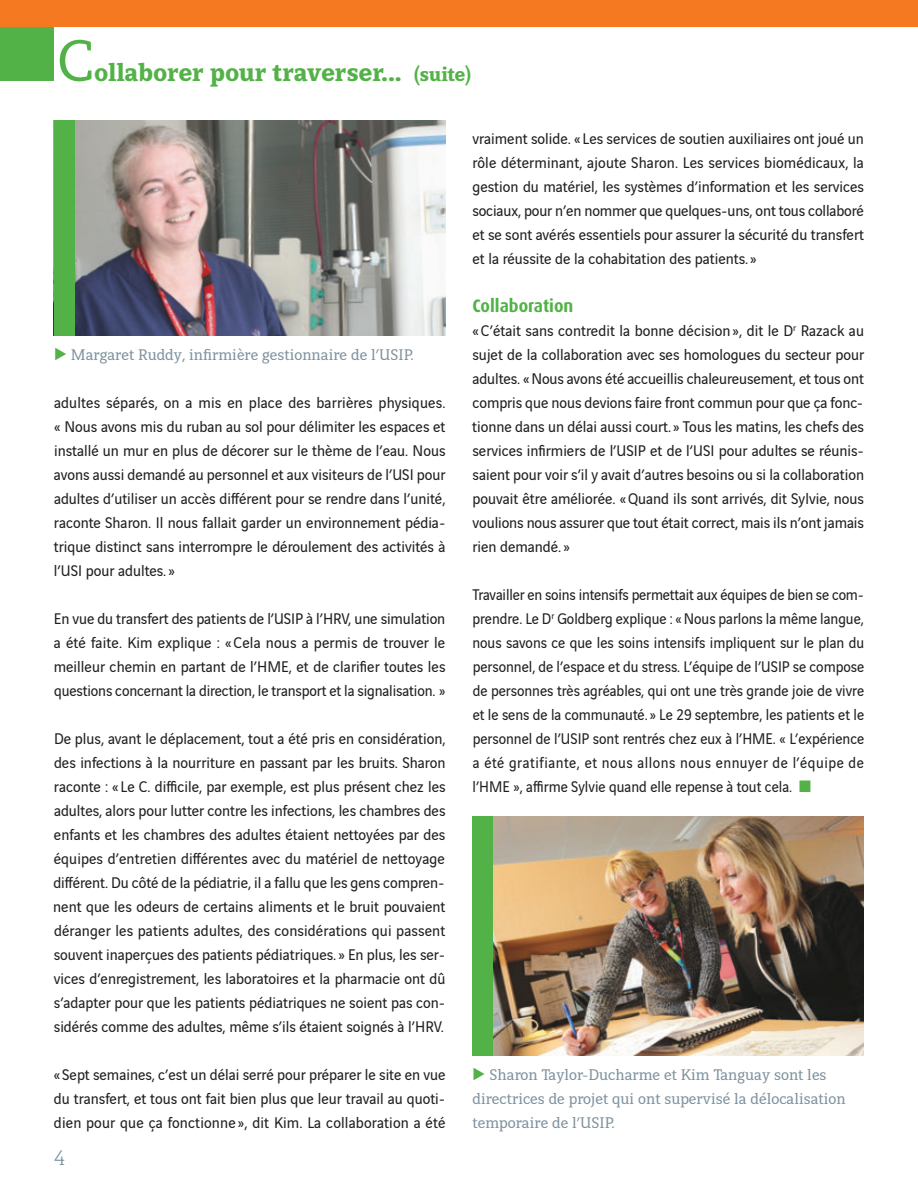
<style>
.page{position:relative;width:918px;height:1188px;background:#fff}
.page>*{position:absolute;margin:0;border:0;box-sizing:border-box;transform-origin:0 0}
.t1{font:63px "Vinci Serif";color:#53b247}
.t2{font:700 27px "Vinci Serif";color:#53b247}
.t3{font:300 22.5px "Vinci Serif";color:#7f929f}
.t4{font:700 18px "Dax";color:#53b247;scale:.95 1}
.t5{font:16.5px/24px "Vinci Sans";color:#231f20;text-align:justify;scale:.95 1}
.t6{font:16.5px/24px "Vinci Sans";color:#231f20;text-align:justify;scale:.92 1}
.t7{font:16.5px/24px "Vinci Serif";color:#7f929f}
.s1{font-size:21px}
.s2{font-family:"Lucida Grande";font-size:15px;color:#53b247}
.s3{color:#53b247}
</style>
<div class="page">
<div style="left:0;top:13px;width:54px;height:68px;background:#53b247"></div>
<div style="left:0;top:0;width:918px;height:27px;background:#f47921"></div>
<img style="left:493px;top:816px;width:371px;height:240px">
<div style="left:472px;top:816px;width:21px;height:240px;background:#53b247"></div>
<hr style="left:917px;top:27px;width:1px;height:54px;background:#008cd2">
<img style="left:74px;top:120px;width:371px;height:216px">
<div style="left:54px;top:120px;width:20px;height:216px;background:#53b247"></div>
<h1 class="t1" style="left:58px;top:40px;width:38px">C</h1>
<h2 class="t2" style="left:95px;top:63px;width:378px">ollaborer pour traverser... <span class="s1">(suite)</span></h2>
<p class="t7" style="left:54px;top:344px;width:361px"><span class="s2">▶</span> Margaret Ruddy, infirmière gestionnaire de l’USIP.</p>
<p class="t5" style="left:54px;top:392px;width:414px">adultes séparés, on a mis en place des barrières physiques. « Nous avons mis du ruban au sol pour délimiter les espaces et installé un mur en plus de décorer sur le thème de l’eau. Nous avons aussi demandé au personnel et aux visiteurs de l’USI pour adultes d’utiliser un accès différent pour se rendre dans l’unité, raconte Sharon. Il nous fallait garder un environnement pédia&shy;trique distinct sans interrompre le déroulement des activités à l’USI pour adultes. »</p>
<p class="t5" style="left:54px;top:608px;width:414px">En vue du transfert des patients de l’USIP à l’HRV, une simulation a été faite. Kim explique : « Cela nous a permis de trouver le meilleur chemin en partant de l’HME, et de clarifier toutes les questions concernant la direction, le transport et la signalisation. »</p>
<p class="t5" style="left:53px;top:728px;width:414px">De plus, avant le déplacement, tout a été pris en considération, des infections à la nourriture en passant par les bruits. Sharon raconte : « Le C. difficile, par exemple, est plus présent chez les adultes, alors pour lutter contre les infections, les chambres des enfants et les chambres des adultes étaient nettoyées par des équipes d’entretien différentes avec du matériel de nettoyage différent. Du côté de la pédiatrie, il a fallu que les gens compren&shy;nent que les odeurs de certains aliments et le bruit pouvaient déranger les patients adultes, des considérations qui passent souvent inaperçues des patients pédiatriques. » En plus, les ser - vices d’enregistrement, les laboratoires et la pharmacie ont dû s’adapter pour que les patients pédiatriques ne soient pas con&shy;sidérés comme des adultes, même s’ils étaient soignés à l’HRV.</p>
<p class="t5" style="left:54px;top:1064px;width:414px">« Sept semaines, c’est un délai serré pour préparer le site en vue du transfert, et tous ont fait bien plus que leur travail au quoti&shy;dien pour que ça fonctionne », dit Kim. La collaboration a été</p>
<h3 class="t3" style="left:54px;top:1150px;width:13px">4</h3>
<p class="t5" style="left:472px;top:128px;width:414px">vraiment solide. « Les services de soutien auxiliaires ont joué un rôle déterminant, ajoute Sharon. Les services biomédicaux, la gestion du matériel, les systèmes d’information et les services sociaux, pour n’en nommer que quelques-uns, ont tous collaboré et se sont avérés essentiels pour assurer la sécurité du transfert et la réussite de la cohabitation des patients. »</p>
<p class="t4" style="left:473px;top:296px;width:108px">Collaboration</p>
<p class="t5" style="left:472px;top:320px;width:414px">« C’était sans contredit la bonne décision », dit le D<sup>r</sup> Razack au sujet de la collaboration avec ses homologues du secteur pour adultes. « Nous avons été accueillis chaleureusement, et tous ont compris que nous devions faire front commun pour que ça fonc&shy;tionne dans un délai aussi court. » Tous les matins, les chefs des services infirmiers de l’USIP et de l’USI pour adultes se réunis&shy;saient pour voir s’il y avait d’autres besoins ou si la collaboration pouvait être améliorée. « Quand ils sont arrivés, dit Sylvie, nous voulions nous assurer que tout était correct, mais ils n’ont jamais rien demandé. »</p>
<p class="t6" style="left:472px;top:584px;width:427px">Travailler en soins intensifs permettait aux équipes de bien se com&shy;prendre. Le D<sup>r</sup> Goldberg explique : « Nous parlons la même langue, nous savons ce que les soins intensifs impliquent sur le plan du personnel, de l’espace et du stress. L’équipe de l’USIP se compose de personnes très agréables, qui ont une très grande joie de vivre et le sens de la communauté. » Le 29 septembre, les patients et le personnel de l’USIP sont rentrés chez eux à l’HME. « L’expérience a été gratifiante, et nous allons nous ennuyer de l’équipe de l’HME », affirme Sylvie quand elle repense à tout cela. <span class="s3">■</span></p>
<p class="t7" style="left:472px;top:1064px;width:375px"><span class="s2">▶</span> Sharon Taylor-Ducharme et Kim Tanguay sont les directrices de projet qui ont supervisé la délocalisation temporaire de l’USIP.</p>
</div>
